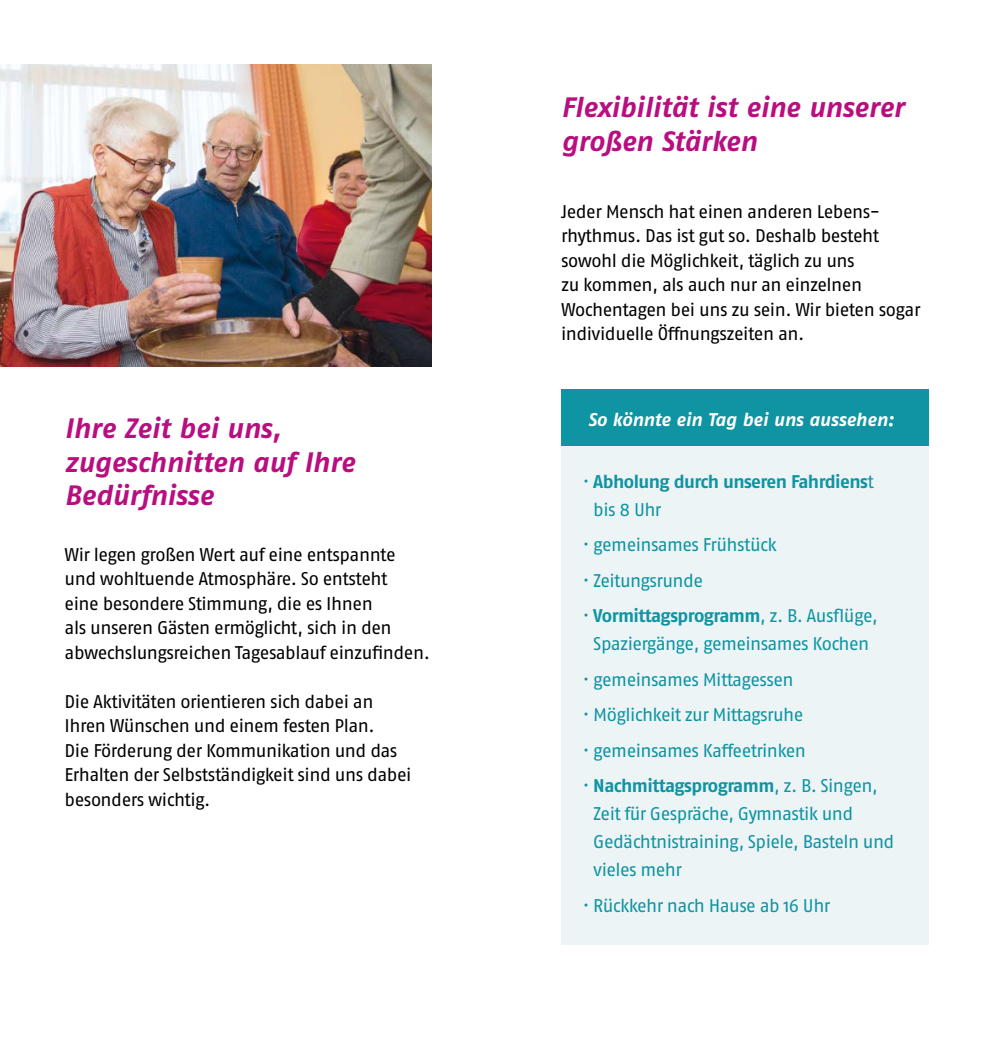
<style>
.page{position:relative;width:993px;height:1042px;background:#fff}
.page>*{position:absolute;margin:0;border:0;box-sizing:border-box;transform-origin:0 0}
.t1{font:italic 700 28px/33.2px "Fago OT";letter-spacing:-.005em;color:#b80e80}
.t2{font:18.38px/24.5px "Fago OT";letter-spacing:-.03em;color:#000}
.t3{font:18.38px/35.5px "Fago OT";letter-spacing:-.035em;color:#0e94a2}
.t4{font:700 18.38px/28px "Fago OT";letter-spacing:-.03em;color:#0e94a2}
.t5{font:italic 700 18.38px "Fago No";color:#fff}
.s1{font-weight:400}
.s2{font-weight:700}
</style>
<div class="page">
<div style="left:561px;top:408px;width:367px;height:536px;background:#edf4f6"></div>
<div style="left:561px;top:389px;width:367px;height:57px;background:#0e94a2"></div>
<img style="left:0;top:64px;width:432px;height:302px">
<h1 class="t1" style="left:64px;top:412px;width:291px">Ihre Zeit bei uns, zugeschnitten auf Ihre<br>Bedürfnisse</h1>
<p class="t2" style="left:64px;top:542px;width:367px">Wir legen großen Wert auf eine entspannte und wohltuende Atmosphäre. So entsteht<br>eine besondere Stimmung, die es Ihnen<br>als unseren Gästen ermöglicht, sich in den abwechslungsreichen Tagesablauf einzufinden.</p>
<p class="t2" style="left:64px;top:689px;width:348px">Die Aktivitäten orientieren sich dabei an Ihren Wünschen und einem festen Plan.<br>Die Förderung der Kommunikation und das Erhalten der Selbstständigkeit sind uns dabei besonders wichtig.</p>
<h1 class="t1" style="left:561px;top:91px;width:344px">Flexibilität ist eine unserer großen Stärken</h1>
<p class="t2" style="left:561px;top:199px;width:361px">Jeder Mensch hat einen anderen Lebens&shy;rhythmus. Das ist gut so. Deshalb besteht sowohl die Möglichkeit, täglich zu uns<br>zu kommen, als auch nur an einzelnen Wochentagen bei uns zu sein. Wir bieten sogar individuelle Öffnungszeiten an.</p>
<p class="t5" style="left:588px;top:409px;width:307px">So könnte ein Tag bei uns aussehen:</p>
<p class="t4" style="left:593px;top:467px;width:282px;text-indent:-10px"><span class="s1">·</span> Abholung durch unseren Fahrdiens<span class="s1">t bis 8 Uhr</span></p>
<p class="t3" style="left:582px;top:527px;width:296px">· gemeinsames Frühstück<br>· Zeitungsrunde<br>· <span class="s2">Vormittagsprogramm</span>, z. B. Ausflüge,</p>
<p class="t3" style="left:582px;top:626px;width:296px;text-indent:10px">Spaziergänge, gemeinsames Kochen · gemeinsames Mittagessen<br>· Möglichkeit zur Mittagsruhe<br>· gemeinsames Kaffeetrinken<br>· <span class="s2">Nachmittagsprogramm</span>, z. B. Singen,</p>
<p class="t3" style="left:593px;top:799px;width:302px;line-height:28px">Zeit für Gespräche, Gymnastik und<br>Gedächtnistraining, Spiele, Basteln und vieles mehr</p>
<p class="t3" style="left:582px;top:887px;width:249px">· Rückkehr nach Hause ab 16 Uhr</p>
</div>
